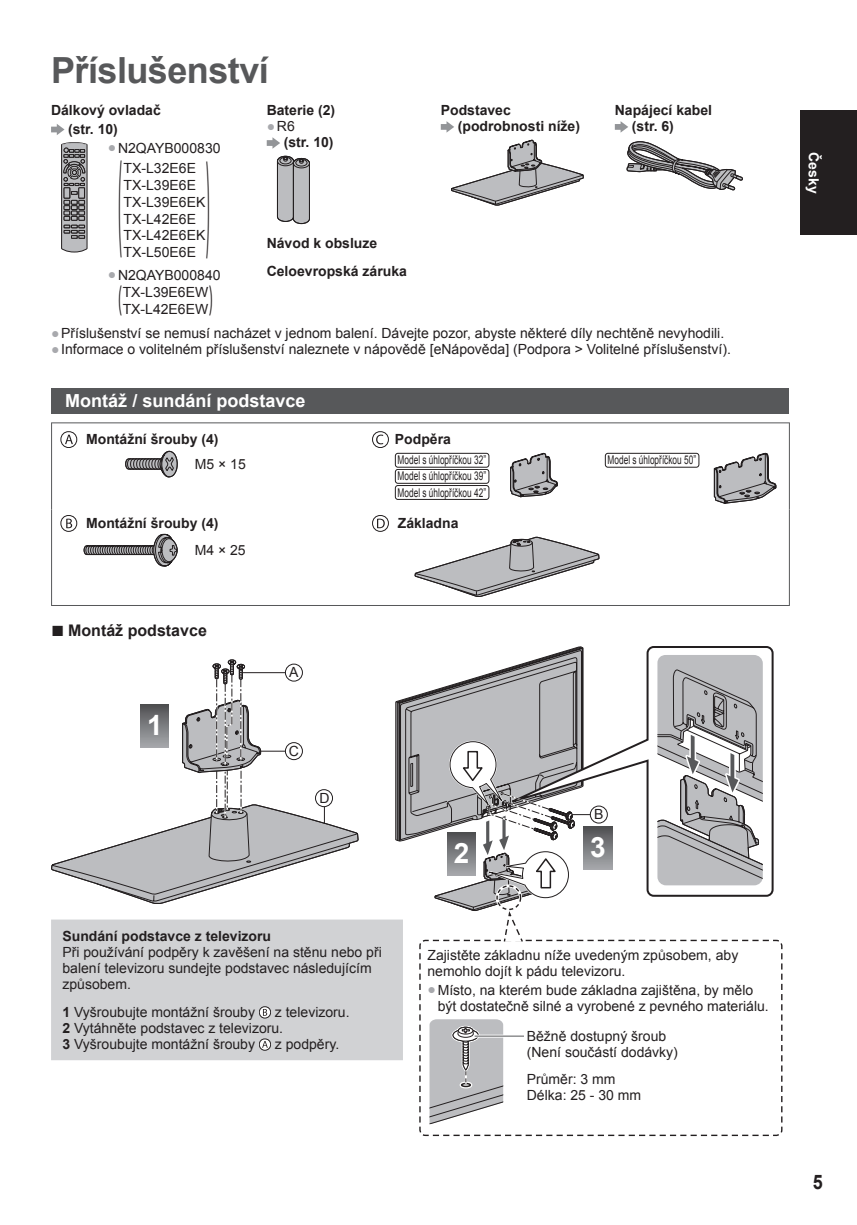
<style>
.page{position:relative;width:857px;height:1225px;background:#fff}
.page>*{position:absolute;margin:0;border:0;box-sizing:border-box;transform-origin:0 0}
.t1{font:118.8px "Myriad Pro";color:#231f20;scale:.11 1}
.t2{font:36.8px "Myriad Pro";color:#231f20;scale:.37 1}
.t3{font:700 36px "Arial";letter-spacing:-.015em;color:#57585a}
.t4{font:700 28px "Arial";color:#fff}
.t5{font:700 20px "Arial";color:#231f20;scale:.9 1}
.t6{font:700 18px "Arial";color:#fff}
.t7{font:700 16px "Arial";color:#231f20}
.t8{font:14px/16.8px "Arial";color:#231f20}
.t9{font:700 14px/16px "Arial";color:#231f20}
.t10{font:700 14px "Arial";color:#fff}
.t11{font:12px/16.2px "Arial";color:#231f20;text-align:justify;scale:.69 1}
.s1{color:#a8a9ad}
.s2{font-weight:400;color:#a8a9ad}
.s3{font-weight:400}
.s4{font-size:22px}
.s5{font-weight:700}
</style>
<div class="page">
<div style="left:799px;top:111px;width:57px;height:124px;background:#231f20"></div>
<svg style="left:51px;top:124px;width:13px;height:11px"></svg>
<svg style="left:61px;top:142px;width:26px;height:110px;background:#828183"></svg>
<svg style="left:266px;top:137px;width:14px;height:12px"></svg>
<svg style="left:277px;top:156px;width:33px;height:68px;background:#a4a4a6"></svg>
<svg style="left:440px;top:121px;width:143px;height:85px"></svg>
<svg style="left:614px;top:121px;width:14px;height:12px"></svg>
<svg style="left:626px;top:141px;width:117px;height:50px"></svg>
<div style="left:51px;top:388px;width:737px;height:26px;background:#57585a"></div>
<hr style="left:51px;top:422px;width:312px;height:1px;background:#57585a">
<hr style="left:51px;top:423px;width:1px;height:86px;background:#57585a">
<hr style="left:363px;top:422px;width:426px;height:1px;background:#57585a">
<hr style="left:788px;top:423px;width:1px;height:86px;background:#57585a">
<svg style="left:61px;top:431px;width:16px;height:16px"></svg>
<div style="left:61px;top:431px;width:16px;height:17px;border:1px solid #231f20;border-radius:50%"></div>
<svg style="left:65px;top:435px;width:8px;height:9px"></svg>
<svg style="left:125px;top:451px;width:53px;height:26px"></svg>
<svg style="left:372px;top:431px;width:16px;height:16px"></svg>
<div style="left:372px;top:431px;width:16px;height:17px;border:1px solid #231f20;border-radius:50%"></div>
<svg style="left:376px;top:434px;width:7px;height:10px"></svg>
<div style="left:395px;top:453px;width:94px;height:14px;border:1px solid #231f20;border-radius:3px"></div>
<div style="left:395px;top:469px;width:94px;height:15px;border:1px solid #231f20;border-radius:3px"></div>
<div style="left:395px;top:485px;width:94px;height:15px;border:1px solid #231f20;border-radius:3px"></div>
<svg style="left:510px;top:453px;width:47px;height:44px"></svg>
<div style="left:604px;top:453px;width:95px;height:14px;border:1px solid #231f20;border-radius:3px"></div>
<svg style="left:713px;top:453px;width:63px;height:51px"></svg>
<hr style="left:51px;top:509px;width:1px;height:96px;background:#57585a">
<hr style="left:51px;top:605px;width:738px;height:1px;background:#57585a">
<hr style="left:788px;top:509px;width:1px;height:96px;background:#57585a">
<svg style="left:61px;top:515px;width:16px;height:16px"></svg>
<div style="left:61px;top:515px;width:16px;height:17px;border:1px solid #231f20;border-radius:50%"></div>
<svg style="left:66px;top:518px;width:6px;height:10px"></svg>
<svg style="left:84px;top:534px;width:94px;height:32px"></svg>
<svg style="left:372px;top:515px;width:16px;height:16px"></svg>
<div style="left:372px;top:515px;width:16px;height:17px;border:1px solid #231f20;border-radius:50%"></div>
<svg style="left:377px;top:518px;width:7px;height:10px"></svg>
<svg style="left:414px;top:537px;width:185px;height:60px"></svg>
<svg style="left:768px;top:646px;width:6px;height:251px"></svg>
<svg style="left:51px;top:659px;width:308px;height:245px"></svg>
<div style="left:51px;top:919px;width:352px;height:141px;background:#d1d2d4"></div>
<svg style="left:259px;top:1006px;width:11px;height:12px"></svg>
<div style="left:259px;top:1006px;width:12px;height:12px;border:1px solid #231f20;border-radius:50%"></div>
<svg style="left:263px;top:1009px;width:4px;height:6px"></svg>
<svg style="left:259px;top:1038px;width:11px;height:12px"></svg>
<div style="left:259px;top:1038px;width:12px;height:12px;border:1px solid #231f20;border-radius:50%"></div>
<svg style="left:262px;top:1041px;width:6px;height:6px"></svg>
<svg style="left:419px;top:939px;width:363px;height:197px"></svg>
<svg style="left:394px;top:646px;width:374px;height:297px"></svg>
<h3 class="t3" style="left:51px;top:50px;width:219px">Příslušenství</h3>
<p class="t9" style="left:68px;top:101px;width:94px;line-height:18.6px;text-indent:-17px">Dálkový ovladač (str. 10)</p>
<p class="t8" style="left:123px;top:137px;width:98px;line-height:20.6px;text-indent:-16px"><span class="s1">●</span>N2QAYB000830<br>TX-L32E6E</p>
<p class="t8" style="left:123px;top:177px;width:83px">TX-L39E6E<br>TX-L39E6EK<br>TX-L42E6E<br>TX-L42E6EK<br>TX-L50E6E</p>
<p class="t9" style="left:266px;top:102px;width:70px">Baterie (2)</p>
<p class="t9" style="left:283px;top:118px;width:51px;text-indent:-17px"><span class="s2">●</span><span class="s3">R6<br></span>(str. 10)</p>
<h1 class="t1" style="left:118px;top:133px;width:836px">( )</h1>
<p class="t8" style="left:108px;top:266px;width:114px"><span class="s1">●</span>N2QAYB000840</p>
<h2 class="t2" style="left:118px;top:277px;width:12px">(</h2>
<h2 class="t2" style="left:209px;top:277px;width:12px">)</h2>
<p class="t9" style="left:266px;top:230px;width:142px;line-height:27.2px">Návod k obsluze<br>Celoevropská záruka</p>
<p class="t8" style="left:123px;top:284px;width:87px">TX-L39E6EW<br>TX-L42E6EW</p>
<p class="t9" style="left:457px;top:102px;width:124px;text-indent:-17px">Podstavec (podrobnosti níže)</p>
<p class="t9" style="left:631px;top:102px;width:82px;text-indent:-17px">Napájecí kabel (str. 6)</p>
<p class="t8" style="left:51px;top:325px;width:674px"><span class="s1">●</span>Příslušenství se nemusí nacházet v jednom balení. Dávejte pozor, abyste některé díly nechtěně nevyhodili.</p>
<p class="t8" style="left:51px;top:341px;width:681px"><span class="s1">●</span>Informace o volitelném příslušenství naleznete v nápovědě [eNápověda] (Podpora &gt; Volitelné příslušenství).</p>
<p class="t6" style="left:65px;top:390px;width:242px">Montáž / sundání podstavce</p>
<p class="t9" style="left:86px;top:431px;width:134px">Montážní šrouby (4)</p>
<p class="t8" style="left:195px;top:456px;width:52px">M5 × 15</p>
<p class="t9" style="left:395px;top:431px;width:58px">Podpěra</p>
<p class="t11" style="left:397px;top:452px;width:130px">Model s úhlopříčkou 32” Model s úhlopříčkou 39” Model s úhlopříčkou 42”</p>
<p class="t11" style="left:607px;top:452px;width:130px">Model s úhlopříčkou 50”</p>
<p class="t9" style="left:86px;top:515px;width:134px">Montážní šrouby (4)</p>
<p class="t8" style="left:195px;top:542px;width:52px">M4 × 25</p>
<p class="t9" style="left:397px;top:515px;width:62px">Základna</p>
<p class="t7" style="left:51px;top:622px;width:157px"><span class="s4">■</span> Montáž podstavce</p>
<h3 class="t4" style="left:147px;top:710px;width:17px">1</h3>
<p class="t8" style="left:289px;top:663px;width:11px">A</p>
<p class="t8" style="left:288px;top:742px;width:12px">C</p>
<p class="t8" style="left:319px;top:789px;width:12px">D</p>
<p class="t9" style="left:62px;top:928px;width:210px">Sundání podstavce z televizoru</p>
<p class="t8" style="left:62px;top:944px;width:321px;line-height:16px">Při používání podpěry k zavěšení na stěnu nebo při balení televizoru sundejte podstavec následujícím způsobem.</p>
<p class="t8" style="left:62px;top:1003px;width:194px"><span class="s5">1</span> Vyšroubujte montážní šrouby</p>
<p class="t8" style="left:62px;top:1003px;width:288px;line-height:16px;text-indent:212px">z televizoru.<br><span class="s5">2</span> Vytáhněte podstavec z televizoru.<br><span class="s5">3</span> Vyšroubujte montážní šrouby</p>
<p class="t8" style="left:275px;top:1035px;width:66px">z podpěry.</p>
<h3 class="t4" style="left:453px;top:837px;width:17px">2</h3>
<p class="t8" style="left:593px;top:806px;width:11px">B</p>
<h3 class="t4" style="left:589px;top:832px;width:17px">3</h3>
<p class="t8" style="left:427px;top:947px;width:312px;line-height:16.2px">Zajistěte základnu níže uvedeným způsobem, aby nemohlo dojít k pádu televizoru.</p>
<p class="t8" style="left:437px;top:981px;width:332px;line-height:16.2px;text-indent:-10px"><span class="s1">●</span>Místo, na kterém bude základna zajištěna, by mělo být dostatečně silné a vyrobené z pevného materiálu.</p>
<p class="t8" style="left:526px;top:1027px;width:152px;line-height:16.2px">Běžně dostupný šroub (Není součástí dodávky)</p>
<p class="t8" style="left:526px;top:1071px;width:116px;line-height:16px">Průměr: 3 mm<br>Délka: 25 - 30 mm</p>
<p class="t10" style="left:821px;top:152px;width:43px;rotate:90deg">Česky</p>
<h3 class="t5" style="left:812px;top:1170px;width:13px">5</h3>
</div>
